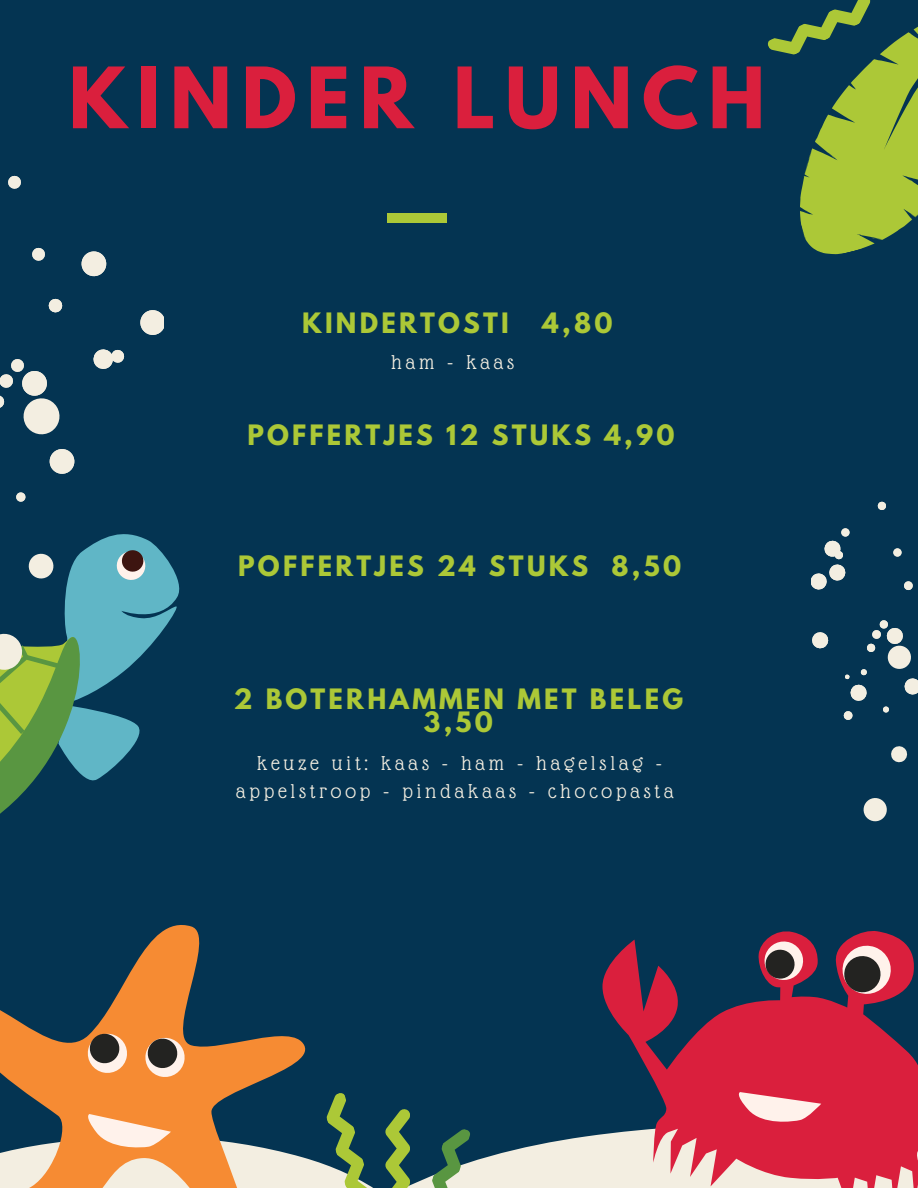
<style>
.page{position:relative;width:918px;height:1188px;background:#043452}
.page>*{position:absolute;margin:0;border:0;box-sizing:border-box;transform-origin:0 0}
.t1{font:700 74.85px "League Spartan";letter-spacing:.13em;color:#da1f3d}
.t2{font:700 24.9px/23.7px "League Spartan";letter-spacing:.13em;color:#acc837;text-align:center}
.t3{font:21.75px/28.2px "Glass Antiqua";letter-spacing:.18em;color:#f3eee1;text-align:center}
</style>
<div class="page">
<svg style="left:471px;top:1139px;width:98px;height:49px;fill:#f3eee1"></svg>
<svg style="left:569px;top:931px;width:349px;height:257px;fill:#da1f3d"></svg>
<svg style="left:730px;top:1089px;width:91px;height:46px;background:#e76a7a"></svg>
<svg style="left:760px;top:937px;width:48px;height:48px;background:#9d505c"></svg>
<svg style="left:837px;top:940px;width:60px;height:60px;background:#9f505c"></svg>
<svg style="left:310px;top:1112px;width:107px;height:76px"></svg>
<svg style="left:0;top:788px;width:27px;height:26px"></svg>
<svg style="left:768px;top:0;width:150px;height:255px"></svg>
<svg style="left:81px;top:251px;width:26px;height:26px"></svg>
<svg style="left:93px;top:349px;width:32px;height:20px"></svg>
<svg style="left:16px;top:492px;width:10px;height:10px"></svg>
<svg style="left:48px;top:298px;width:15px;height:15px"></svg>
<svg style="left:8px;top:176px;width:13px;height:13px"></svg>
<svg style="left:32px;top:247px;width:13px;height:14px"></svg>
<svg style="left:0;top:359px;width:60px;height:76px"></svg>
<svg style="left:49px;top:449px;width:26px;height:25px"></svg>
<svg style="left:140px;top:310px;width:24px;height:25px"></svg>
<svg style="left:0;top:534px;width:180px;height:254px"></svg>
<svg style="left:891px;top:746px;width:17px;height:17px"></svg>
<svg style="left:904px;top:581px;width:9px;height:9px"></svg>
<svg style="left:877px;top:502px;width:9px;height:8px"></svg>
<svg style="left:893px;top:548px;width:9px;height:9px"></svg>
<svg style="left:812px;top:632px;width:17px;height:17px"></svg>
<svg style="left:843px;top:620px;width:75px;height:100px"></svg>
<svg style="left:863px;top:798px;width:24px;height:23px"></svg>
<svg style="left:811px;top:528px;width:39px;height:62px"></svg>
<svg style="left:321px;top:1093px;width:53px;height:95px"></svg>
<svg style="left:386px;top:1109px;width:23px;height:79px"></svg>
<svg style="left:417px;top:1129px;width:54px;height:59px"></svg>
<svg style="left:0;top:925px;width:310px;height:263px"></svg>
<svg style="left:84px;top:1114px;width:87px;height:36px;background:#fabd8d"></svg>
<svg style="left:86px;top:1032px;width:43px;height:43px;background:#a88161"></svg>
<svg style="left:144px;top:1036px;width:42px;height:43px;background:#a88161"></svg>
<div style="left:387px;top:214px;width:60px;height:9px;background:#acc837"></div>
<p class="t1" style="left:68px;top:61px;width:698px">KINDER LUNCH</p>
<p class="t2" style="left:302px;top:314px;width:208px">KINDERTOSTI</p>
<p class="t2" style="left:542px;top:314px;width:72px">4,80</p>
<p class="t3" style="left:391px;top:348px;width:124px">ham - kaas</p>
<p class="t2" style="left:247px;top:426px;width:429px">POFFERTJES 12 STUKS 4,90</p>
<p class="t2" style="left:238px;top:558px;width:444px">POFFERTJES 24 STUKS 8,50</p>
<p class="t2" style="left:234px;top:690px;width:451px">2 BOTERHAMMEN MET BELEG<br>3,50</p>
<p class="t3" style="left:236px;top:749px;width:439px">keuze uit: kaas - ham - hagelslag - appelstroop - pindakaas - chocopasta</p>
</div>
